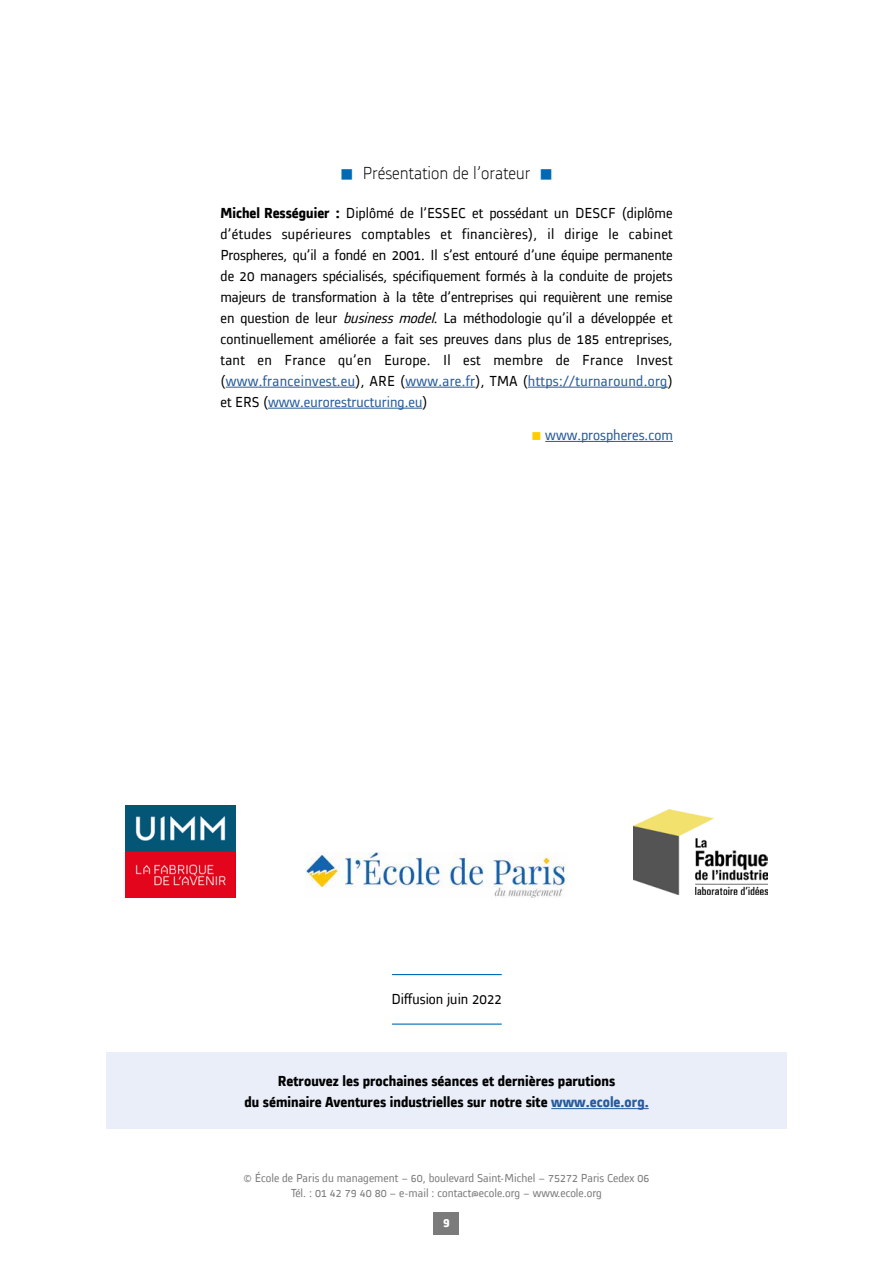
<style>
.page{position:relative;width:893px;height:1263px;background:#fff}
.page>*{position:absolute;margin:0;border:0;box-sizing:border-box;transform-origin:0 0}
.t1{font:300 18px "Alstom";color:#000}
.t2{font:15px/21px "Alstom";color:#000;text-align:justify}
.t3{font:700 15px/21.8px "Alstom";color:#000;text-align:center}
.t4{font:15px "Alstom";color:#275b9b}
.t5{font:700 13.5px "Alstom";color:#fff}
.t6{font:12px/14.4px "Alstom";color:#7c7b7b;text-align:center}
.s1{color:#0069b4}
.s2{font-weight:700}
.s3{font-style:italic}
.s4{color:#275b9b}
.s5{color:#fc0}
</style>
<div class="page">
<div style="left:434px;top:1212px;width:25px;height:23px;background:#7c7b7b"></div>
<hr style="left:226px;top:387px;width:129px;height:1px;background:#275b9b">
<hr style="left:405px;top:387px;width:70px;height:1px;background:#275b9b">
<hr style="left:528px;top:387px;width:140px;height:1px;background:#275b9b">
<hr style="left:268px;top:408px;width:154px;height:1px;background:#275b9b">
<hr style="left:392px;top:974px;width:110px;height:1px;background:#0069b4">
<hr style="left:392px;top:1023px;width:110px;height:2px;background:#0069b4">
<div style="left:106px;top:1052px;width:681px;height:77px;background:#e9eef9"></div>
<hr style="left:551px;top:1108px;width:98px;height:1px;background:#275b9b">
<img style="left:634px;top:809px;width:134px;height:85px">
<img style="left:126px;top:805px;width:109px;height:93px">
<img style="left:305px;top:853px;width:263px;height:44px">
<hr style="left:545px;top:441px;width:128px;height:1px;background:#275b9b">
<p class="t1" style="left:340px;top:161px;width:214px"><span class="s1">■</span> Présentation de l’orateur <span class="s1">■</span></p>
<p class="t2" style="left:220px;top:201px;width:454px"><span class="s2">Michel Rességuier :</span> Diplômé de l’ESSEC et possédant un DESCF (diplôme d’études supérieures comptables et financières), il dirige le cabinet Prospheres, qu’il a fondé en 2001. Il s’est entouré d’une équipe permanente de 20 managers spécialisés, spécifiquement formés à la conduite de projets majeurs de transformation à la tête d’entreprises qui requièrent une remise en question de leur <span class="s3">business model</span>. La méthodologie qu’il a développée et continuellement améliorée a fait ses preuves dans plus de 185 entreprises, tant en France qu’en Europe. Il est membre de France Invest (<span class="s4">www.franceinvest.eu</span>), ARE (<span class="s4">www.are.fr</span>), TMA (<span class="s4">https://turnaround.org</span>) et ERS (<span class="s4">www.eurorestructuring.eu</span>)</p>
<p class="t4" style="left:532px;top:425px;width:143px"><span class="s5">■</span> www.prospheres.com</p>
<p class="t2" style="left:391px;top:987px;width:112px">Diffusion juin 2022</p>
<p class="t3" style="left:244px;top:1069px;width:406px">Retrouvez les prochaines séances et dernières parutions<br>du séminaire Aventures industrielles sur notre site <span class="s4">www.ecole.org.</span></p>
<p class="t6" style="left:244px;top:1170px;width:407px">© École de Paris du management – 60, boulevard Saint-Michel – 75272 Paris Cedex 06<br>Tél. : 01 42 79 40 80 – e-mail : contact@ecole.org – www.ecole.org</p>
<p class="t5" style="left:443px;top:1213px;width:8px">9</p>
</div>
